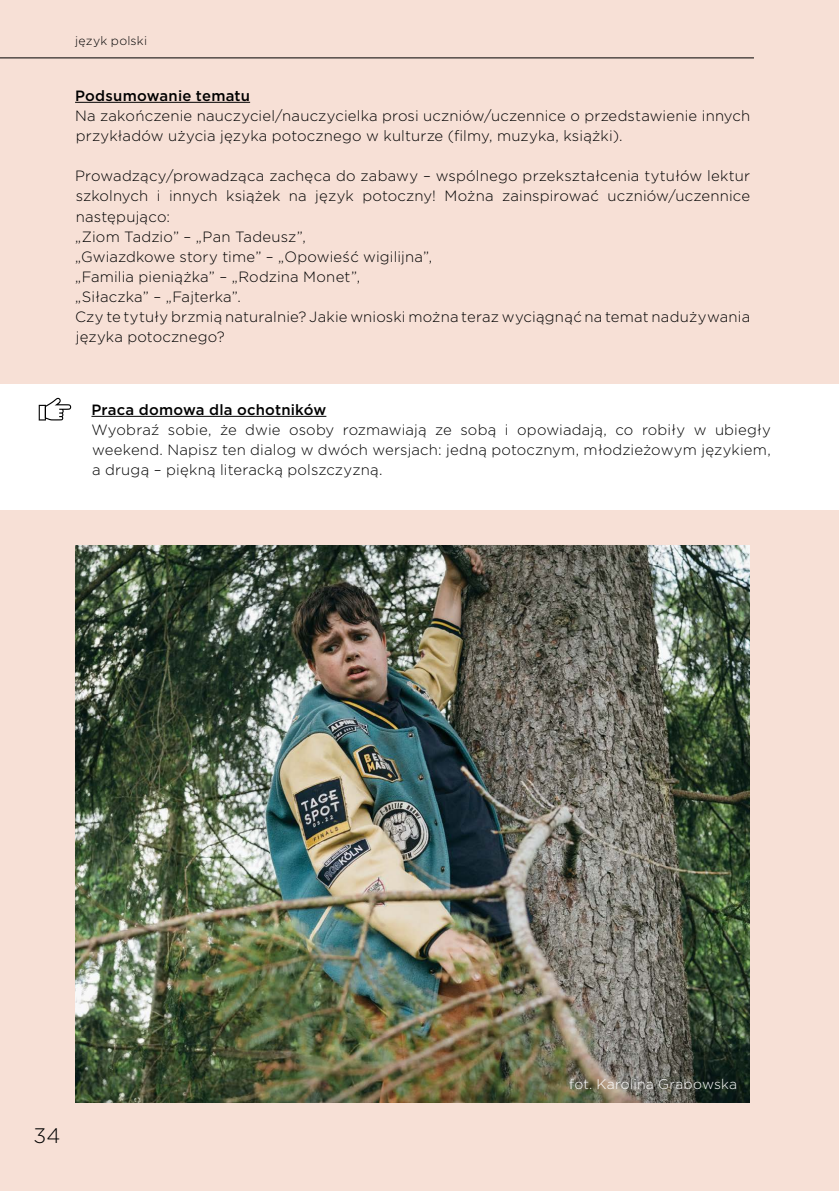
<style>
.page{position:relative;width:839px;height:1191px;background:#fff}
.page>*{position:absolute;margin:0;border:0;box-sizing:border-box;transform-origin:0 0}
.t1{font:300 21px "Gotham";color:#000}
.t2{font:300 14.88px/20.1px "Gotham";letter-spacing:.01em;color:#000}
.t3{font:500 14.88px "Gotham";letter-spacing:.015em;color:#000}
.t4{font:300 14px "Gotham";letter-spacing:.01em;color:#fff}
.t5{font:300 12.25px "Gotham";letter-spacing:.015em;color:#000}
</style>
<div class="page">
<div style="left:0;top:0;width:838px;height:1191px;background:#f7e0d6"></div>
<img style="left:75px;top:546px;width:674px;height:557px">
<hr style="left:75px;top:102px;width:175px;height:1px;background:#000">
<div style="left:0;top:384px;width:838px;height:126px;background:#fff"></div>
<svg style="left:39px;top:398px;width:32px;height:22px"></svg>
<hr style="left:91px;top:416px;width:235px;height:1px;background:#000">
<hr style="left:0;top:57px;width:753px;height:1px;background:#000">
<p class="t5" style="left:75px;top:32px;width:73px">język polski</p>
<p class="t3" style="left:75px;top:86px;width:176px">Podsumowanie tematu</p>
<p class="t2" style="left:75px;top:105px;width:676px">Na zakończenie nauczyciel/nauczycielka prosi uczniów/uczennice o przedstawienie innych przykładów użycia języka potocznego w kulturze (filmy, muzyka, książki).</p>
<p class="t2" style="left:75px;top:166px;width:676px">Prowadzący/prowadząca zachęca do zabawy – wspólnego przekształcenia tytułów lektur szkolnych i innych książek na język potoczny! Można zainspirować uczniów/uczennice następująco:<br>„Ziom Tadzio” – „Pan Tadeusz”,<br>„Gwiazdkowe story time” – „Opowieść wigilijna”,<br>„Familia pieniążka” – „Rodzina Monet”,<br>„Siłaczka” – „Fajterka”.<br>Czy te tytuły brzmią naturalnie? Jakie wnioski można teraz wyciągnąć na temat nadużywania języka potocznego?</p>
<p class="t3" style="left:91px;top:400px;width:236px">Praca domowa dla ochotników</p>
<p class="t2" style="left:91px;top:419px;width:680px;text-align:justify">Wyobraź sobie, że dwie osoby rozmawiają ze sobą i opowiadają, co robiły w ubiegły weekend. Napisz ten dialog w dwóch wersjach: jedną potocznym, młodzieżowym językiem, a drugą – piękną literacką polszczyzną.</p>
<h1 class="t1" style="left:34px;top:1122px;width:28px">34</h1>
<p class="t4" style="left:569px;top:1075px;width:169px">fot. Karolina Grabowska</p>
</div>
